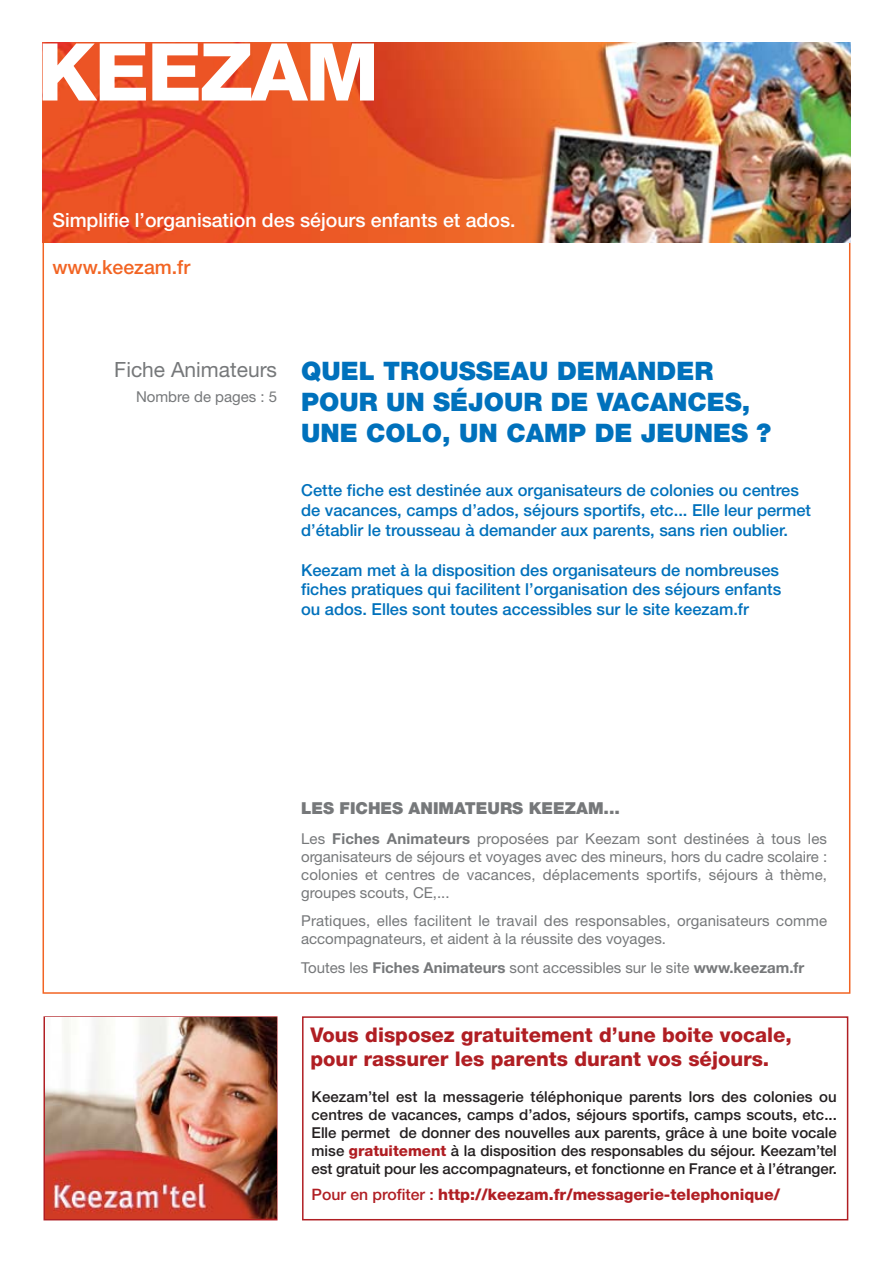
<style>
.page{position:relative;width:893px;height:1263px;background:#fff}
.page>*{position:absolute;margin:0;border:0;box-sizing:border-box;transform-origin:0 0}
.t1{font:800 79.8px "Helvetica Neue";letter-spacing:-.025em;color:#fff}
.t2{font:900 25.5px/30.6px "Helvetica Neue";color:#0071bc}
.t3{font:21px "Helvetica Neue";color:#76787a}
.t4{font:800 20.25px/24.3px "Helvetica Neue";color:#b01e23}
.t5{font:500 19.5px "Helvetica Neue";color:#fff}
.t6{font:500 19.5px "Helvetica Neue";color:#f26423}
.t7{font:500 16.5px/19.8px "Helvetica Neue";color:#0071bc}
.t8{font:900 16.5px "Helvetica Neue";color:#76787a}
.t9{font:800 15.75px "Helvetica Neue CE";color:#b01e23}
.t10{font:15px/18px "Helvetica Neue";color:#76787a;text-align:justify}
.t11{font:500 15px/18px "Helvetica Neue CE";letter-spacing:-.005em;color:#231f20;text-align:justify}
.s1{font-weight:700}
.s2{font-weight:800;color:#b01e23}
.s3{font-weight:500}
</style>
<div class="page">
<img style="left:43px;top:43px;width:807px;height:199px">
<svg style="left:43px;top:1016px;width:806px;height:205px"></svg>
<img style="left:45px;top:1018px;width:231px;height:201px">
<p class="t1" style="left:37px;top:44px;width:343px">KEEZAM</p>
<p class="t5" style="left:52px;top:213px;width:465px">Simplifie l’organisation des séjours enfants et ados.</p>
<p class="t6" style="left:52px;top:260px;width:139px">www.keezam.fr</p>
<p class="t3" style="left:114px;top:362px;width:164px">Fiche Animateurs</p>
<p class="t10" style="left:136px;top:389px;width:143px">Nombre de pages : 5</p>
<p class="t2" style="left:301px;top:358px;width:472px">QUEL TROUSSEAU DEMANDER<br>POUR UN SÉJOUR DE VACANCES,<br>UNE COLO, UN CAMP DE JEUNES ?</p>
<p class="t7" style="left:301px;top:482px;width:511px">Cette fiche est destinée aux organisateurs de colonies ou centres de vacances, camps d’ados, séjours sportifs, etc... Elle leur permet d’établir le trousseau à demander aux parents, sans rien oublier.</p>
<p class="t7" style="left:301px;top:561px;width:482px">Keezam met à la disposition des organisateurs de nombreuses fiches pratiques qui facilitent l’organisation des séjours enfants ou ados. Elles sont toutes accessibles sur le site keezam.fr</p>
<p class="t8" style="left:301px;top:802px;width:320px">LES FICHES ANIMATEURS KEEZAM...</p>
<p class="t10" style="left:301px;top:831px;width:527px">Les <span class="s1">Fiches Animateurs</span> proposées par Keezam sont destinées à tous les organisateurs de séjours et voyages avec des mineurs, hors du cadre scolaire : colonies et centres de vacances, déplacements sportifs, séjours à thème, groupes scouts, CE,...</p>
<p class="t10" style="left:301px;top:913px;width:527px">Pratiques, elles facilitent le travail des responsables, organisateurs comme accompagnateurs, et aident à la réussite des voyages.</p>
<p class="t10" style="left:301px;top:960px;width:505px">Toutes les <span class="s1">Fiches Animateurs</span> sont accessibles sur le site <span class="s1">www.keezam.fr</span></p>
<p class="t4" style="left:310px;top:1024px;width:483px">Vous disposez gratuitement d’une boite vocale, pour rassurer les parents durant vos séjours.</p>
<p class="t11" style="left:312px;top:1089px;width:527px">Keezam’tel est la messagerie téléphonique parents lors des colonies ou centres de vacances, camps d’ados, séjours sportifs, camps scouts, etc...<br>Elle permet de donner des nouvelles aux parents, grâce à une boite vocale mise <span class="s2">gratuitement</span> à la disposition des responsables du séjour. Keezam’tel est gratuit pour les accompagnateurs, et fonctionne en France et à l’étranger.</p>
<p class="t9" style="left:312px;top:1188px;width:470px"><span class="s3">Pour en profiter :</span> http://keezam.fr/messagerie-telephonique/</p>
</div>
